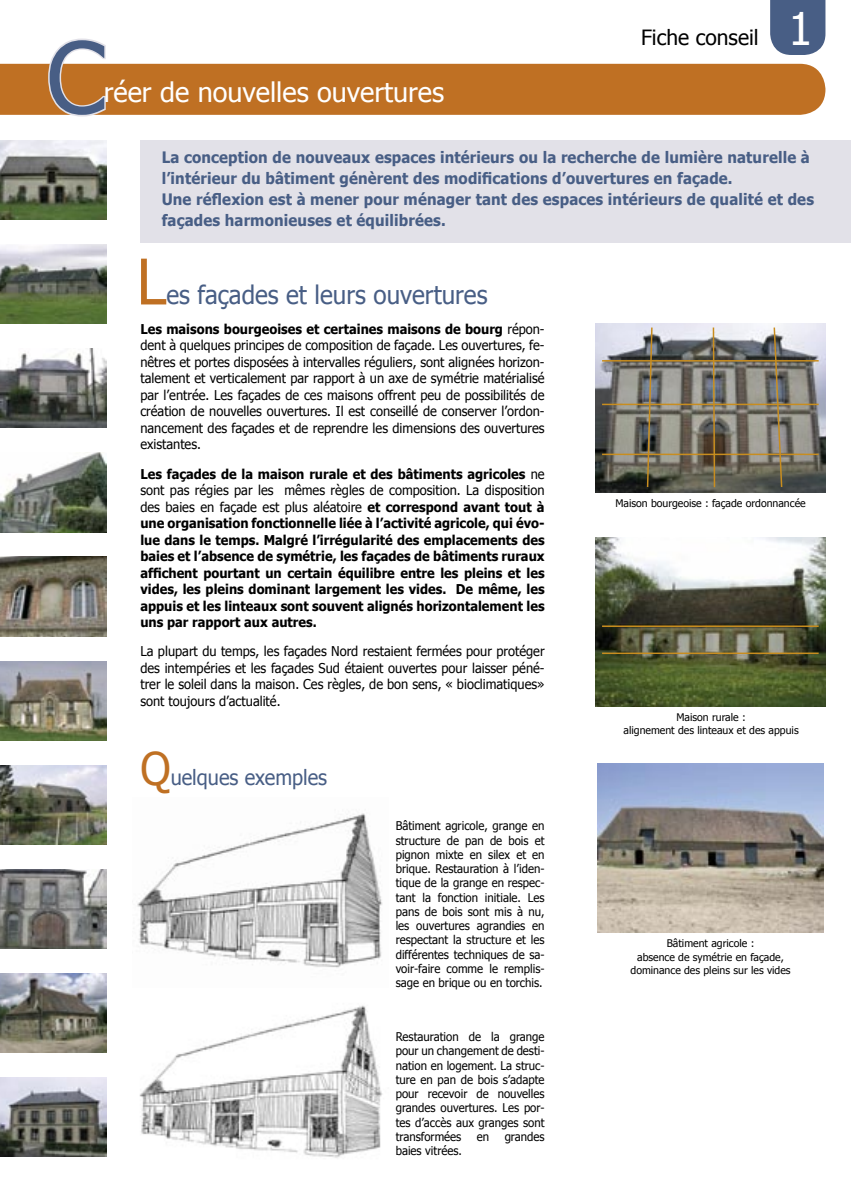
<style>
.page{position:relative;width:851px;height:1191px;background:#fff}
.page>*{position:absolute;margin:0;border:0;box-sizing:border-box;transform-origin:0 0}
.t1{font:99px "Tahoma";color:#485e85}
.t2{font:63px "Tahoma";color:#bf7023;scale:.95 1}
.t3{font:27px "Tahoma";color:#fff}
.t4{font:25.5px "Tahoma";color:#485e85;scale:.95 1}
.t5{font:21px "Tahoma";color:#485e85;scale:.95 1}
.t6{font:21px "Tahoma";color:#000}
.t7{font:700 15.75px/21px "Tahoma";letter-spacing:.01em;color:#485e85;scale:.95 1}
.t8{font:13.5px/16.5px "Tahoma";color:#000;text-align:justify;scale:.95 1}
.t9{font:700 13.5px/16.5px "Tahoma";color:#000;text-align:justify;scale:.95 1}
.t10{font:12px/14.2px "Tahoma";color:#000;text-align:justify;scale:.95 1}
.t11{font:10.5px/13.5px "Tahoma";color:#000;text-align:center}
.s1{font-size:45px;color:#fff}
.s2{font-weight:700}
.s3{font-weight:400}
.s4{font-size:45px;color:#bf7023}
</style>
<div class="page">
<svg style="left:770px;top:0;width:55px;height:55px;background:#53678c"></svg>
<div style="left:0;top:64px;width:825px;height:51px;background:#bf7023"></div>
<svg style="left:47px;top:38px;width:60px;height:79px"></svg>
<div style="left:140px;top:140px;width:710px;height:102px;background:#e2e1e8"></div>
<img style="left:595px;top:323px;width:230px;height:169px">
<img style="left:597px;top:764px;width:226px;height:168px">
<img style="left:595px;top:537px;width:230px;height:169px">
<img style="left:0;top:140px;width:106px;height:80px">
<img style="left:0;top:244px;width:106px;height:80px">
<img style="left:0;top:349px;width:106px;height:79px">
<img style="left:0;top:453px;width:106px;height:79px">
<img style="left:0;top:557px;width:106px;height:79px">
<img style="left:0;top:661px;width:106px;height:79px">
<img style="left:0;top:765px;width:106px;height:79px">
<img style="left:0;top:869px;width:106px;height:79px">
<img style="left:0;top:973px;width:106px;height:79px">
<img style="left:0;top:1077px;width:106px;height:80px">
<img style="left:137px;top:813px;width:246px;height:155px">
<img style="left:139px;top:1005px;width:244px;height:153px">
<svg style="left:711px;top:326px;width:4px;height:163px"></svg>
<svg style="left:646px;top:326px;width:7px;height:162px"></svg>
<svg style="left:772px;top:326px;width:11px;height:162px;background:#817a6a"></svg>
<hr style="left:602px;top:360px;width:216px;height:1px;background:#c88d1f">
<hr style="left:602px;top:404px;width:216px;height:1px;background:#c88d1f">
<hr style="left:602px;top:453px;width:216px;height:2px;background:#c88d1f">
<hr style="left:602px;top:625px;width:216px;height:2px;background:#c88d1f">
<hr style="left:602px;top:652px;width:216px;height:2px;background:#c88d1f">
<h1 class="t1" style="left:46px;top:15px;width:61px">C</h1>
<h3 class="t3" style="left:104px;top:75px;width:341px">réer de nouvelles ouvertures</h3>
<h3 class="t6" style="left:641px;top:24px;width:173px">Fiche conseil <span class="s1">1</span></h3>
<p class="t7" style="left:162px;top:146px;width:688px">La conception de nouveaux espaces intérieurs ou la recherche de lumière naturelle à l’intérieur du bâtiment génèrent des modifications d’ouvertures en façade.<br>Une réflexion est à mener pour ménager tant des espaces intérieurs de qualité et des façades harmonieuses et équilibrées.</p>
<h2 class="t2" style="left:137px;top:241px;width:33px">L</h2>
<h3 class="t4" style="left:166px;top:279px;width:339px">es façades et leurs ouvertures</h3>
<p class="t8" style="left:140px;top:320px;width:427px"><span class="s2">Les maisons bourgeoises et certaines maisons de bourg</span> répon&shy;dent à quelques principes de composition de façade. Les ouvertures, fe&shy;nêtres et portes disposées à intervalles réguliers, sont alignées horizon&shy;talement et verticalement par rapport à un axe de symétrie matérialisé par l’entrée. Les façades de ces maisons offrent peu de possibilités de création de nouvelles ouvertures. Il est conseillé de conserver l’ordon&shy;nancement des façades et de reprendre les dimensions des ouvertures existantes.</p>
<p class="t9" style="left:140px;top:465px;width:427px">Les façades de la maison rurale et des bâtiments agricoles <span class="s3">ne sont pas régies par les mêmes règles de composition. La disposition des baies en façade est plus aléatoire</span> et correspond avant tout à une organisation fonctionnelle liée à l’activité agricole, qui évo&shy;lue dans le temps. Malgré l’irrégularité des emplacements des baies et l’absence de symétrie, les façades de bâtiments ruraux affichent pourtant un certain équilibre entre les pleins et les vides, les pleins dominant largement les vides. De même, les appuis et les linteaux sont souvent alignés horizontalement les uns par rapport aux autres.</p>
<p class="t8" style="left:140px;top:642px;width:427px">La plupart du temps, les façades Nord restaient fermées pour protéger des intempéries et les façades Sud étaient ouvertes pour laisser péné&shy;trer le soleil dans la maison. Ces règles, de bon sens, « bioclimatiques» sont toujours d’actualité.</p>
<h3 class="t5" style="left:140px;top:764px;width:198px"><span class="s4">Q</span>uelques exemples</h3>
<p class="t10" style="left:395px;top:818px;width:158px">Bâtiment agricole, grange en structure de pan de bois et pignon mixte en silex et en brique. Restauration à l’iden&shy;tique de la grange en respec&shy;tant la fonction initiale. Les pans de bois sont mis à nu, les ouvertures agrandies en respectant la structure et les différentes techniques de sa&shy;voir-faire comme le remplis&shy;sage en brique ou en torchis.</p>
<p class="t10" style="left:395px;top:1029px;width:158px">Restauration de la grange pour un changement de desti&shy;nation en logement. La struc&shy;ture en pan de bois s’adapte pour recevoir de nouvelles grandes ouvertures. Les por&shy;tes d’accès aux granges sont transformées</p>
<p class="t10" style="left:477px;top:1129px;width:15px">en</p>
<p class="t10" style="left:504px;top:1129px;width:44px">grandes</p>
<p class="t10" style="left:395px;top:1143px;width:71px">baies vitrées.</p>
<p class="t11" style="left:615px;top:496px;width:192px">Maison bourgeoise : façade ordonnancée</p>
<p class="t11" style="left:623px;top:710px;width:177px">Maison rurale :<br>alignement des linteaux et des appuis</p>
<p class="t11" style="left:630px;top:936px;width:162px">Bâtiment agricole :<br>absence de symétrie en façade, dominance des pleins sur les vides</p>
</div>
